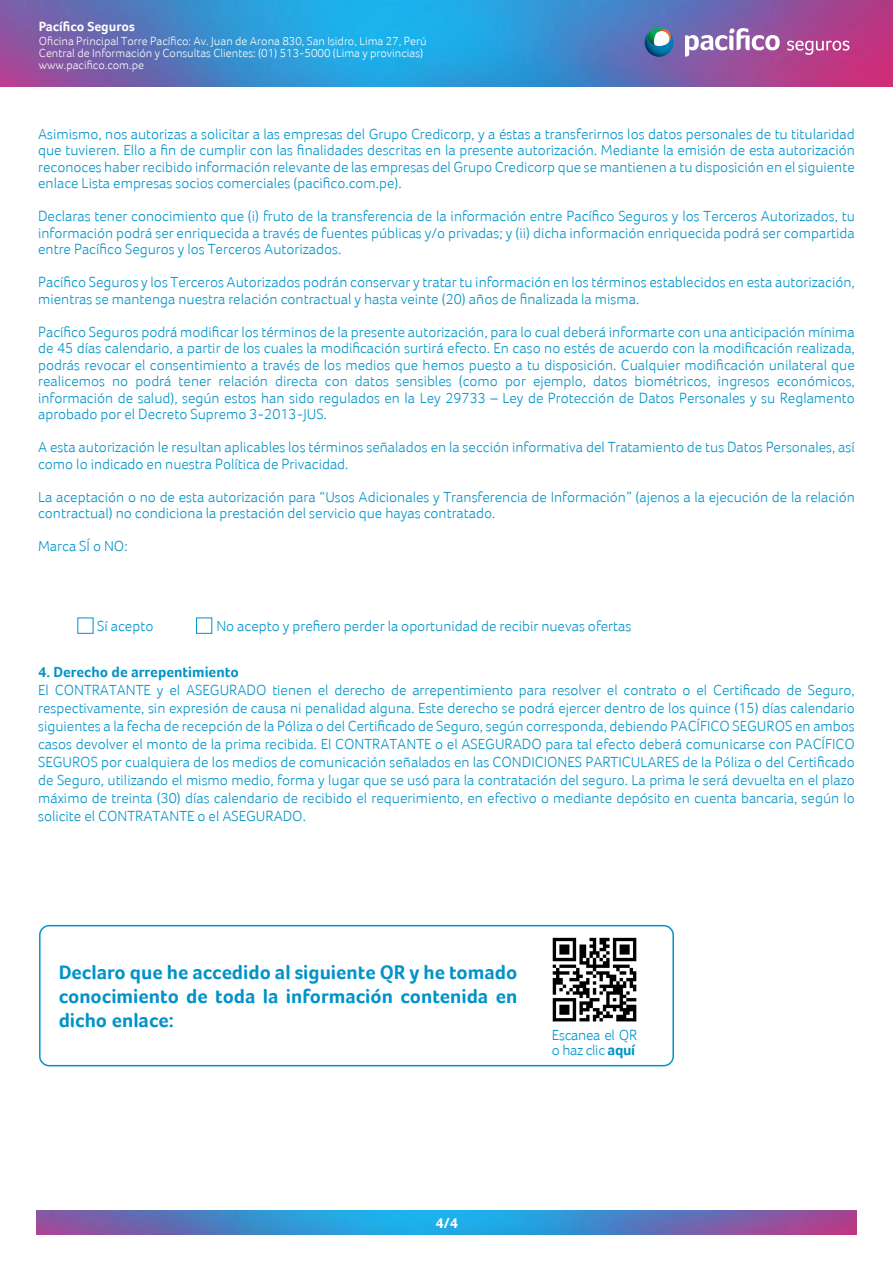
<style>
.page{position:relative;width:893px;height:1263px;background:#fff}
.page>*{position:absolute;margin:0;border:0;box-sizing:border-box;transform-origin:0 0}
.t1{font:700 20.1px/24px "Foco";color:#0093c9;text-align:justify}
.t2{font:300 15px/16.5px "Foco";color:#0093c9;text-align:justify}
.t3{font:700 15px "Foco";color:#0093c9}
.t4{font:300 15px/15px "Foco";letter-spacing:-.02em;color:#0093c9}
.t5{font:700 15px "Foco";color:#fff}
.t6{font:700 13.5px "Foco";color:#fff}
.t7{font:300 12px/12px "Foco";color:#fff}
.s1{font-weight:700}
</style>
<div class="page">
<img style="left:0;top:0;width:893px;height:86px">
<svg style="left:645px;top:28px;width:28px;height:29px"></svg>
<svg style="left:685px;top:28px;width:95px;height:29px"></svg>
<svg style="left:787px;top:41px;width:62px;height:14px"></svg>
<img style="left:36px;top:1210px;width:820px;height:24px">
<div style="left:196px;top:617px;width:16px;height:17px;border:1px solid #0093c9"></div>
<div style="left:39px;top:925px;width:635px;height:141px;border:2px solid #0093c9;border-radius:9px"></div>
<img style="left:552px;top:937px;width:85px;height:85px">
<p class="t6" style="left:39px;top:18px;width:97px">Pacífico Seguros</p>
<p class="t7" style="left:39px;top:35px;width:389px">Oficina Principal Torre Pacífico: Av. Juan de Arona 830, San Isidro, Lima 27, Perú<br>Central de Información y Consultas Clientes: (01) 513-5000 (Lima y provincias) www.pacifico.com.pe</p>
<p class="t2" style="left:38px;top:125px;width:818px">Asimismo, nos autorizas a solicitar a las empresas del Grupo Credicorp, y a éstas a transferirnos los datos personales de tu titularidad que tuvieren. Ello a fin de cumplir con las finalidades descritas en la presente autorización. Mediante la emisión de esta autorización reconoces haber recibido información relevante de las empresas del Grupo Credicorp que se mantienen a tu disposición en el siguiente enlace Lista empresas socios comerciales (pacifico.com.pe).</p>
<p class="t2" style="left:38px;top:208px;width:818px">Declaras tener conocimiento que (i) fruto de la transferencia de la información entre Pacífico Seguros y los Terceros Autorizados, tu información podrá ser enriquecida a través de fuentes públicas y/o privadas; y (ii) dicha información enriquecida podrá ser compartida entre Pacífico Seguros y los Terceros Autorizados.</p>
<p class="t2" style="left:38px;top:274px;width:818px">Pacífico Seguros y los Terceros Autorizados podrán conservar y tratar tu información en los términos establecidos en esta autorización, mientras se mantenga nuestra relación contractual y hasta veinte (20) años de finalizada la misma.</p>
<p class="t2" style="left:38px;top:323px;width:818px">Pacífico Seguros podrá modificar los términos de la presente autorización, para lo cual deberá informarte con una anticipación mínima de 45 días calendario, a partir de los cuales la modificación surtirá efecto. En caso no estés de acuerdo con la modificación realizada, podrás revocar el consentimiento a través de los medios que hemos puesto a tu disposición. Cualquier modificación unilateral que realicemos no podrá tener relación directa con datos sensibles (como por ejemplo, datos biométricos, ingresos económicos, información de salud), según estos han sido regulados en la Ley 29733 – Ley de Protección de Datos Personales y su Reglamento aprobado por el Decreto Supremo 3-2013-JUS.</p>
<p class="t2" style="left:38px;top:439px;width:818px">A esta autorización le resultan aplicables los términos señalados en la sección informativa del Tratamiento de tus Datos Personales, así como lo indicado en nuestra Política de Privacidad.</p>
<p class="t2" style="left:38px;top:488px;width:818px">La aceptación o no de esta autorización para “Usos Adicionales y Transferencia de Información” (ajenos a la ejecución de la relación contractual) no condiciona la prestación del servicio que hayas contratado.</p>
<p class="t2" style="left:38px;top:538px;width:91px">Marca SÍ o NO:</p>
<p class="t2" style="left:97px;top:617px;width:58px">Sí acepto</p>
<p class="t2" style="left:216px;top:617px;width:416px">No acepto y prefiero perder la oportunidad de recibir nuevas ofertas</p>
<p class="t3" style="left:38px;top:663px;width:202px">4. Derecho de arrepentimiento</p>
<p class="t2" style="left:38px;top:681px;width:818px;line-height:18px">El CONTRATANTE y el ASEGURADO tienen el derecho de arrepentimiento para resolver el contrato o el Certificado de Seguro, respectivamente, sin expresión de causa ni penalidad alguna. Este derecho se podrá ejercer dentro de los quince (15) días calendario siguientes a la fecha de recepción de la Póliza o del Certificado de Seguro, según corresponda, debiendo PACÍFICO SEGUROS en ambos casos devolver el monto de la prima recibida. El CONTRATANTE o el ASEGURADO para tal efecto deberá comunicarse con PACÍFICO SEGUROS por cualquiera de los medios de comunicación señalados en las CONDICIONES PARTICULARES de la Póliza o del Certificado de Seguro, utilizando el mismo medio, forma y lugar que se usó para la contratación del seguro. La prima le será devuelta en el plazo máximo de treinta (30) días calendario de recibido el requerimiento, en efectivo o mediante depósito en cuenta bancaria, según lo solicite el CONTRATANTE o el ASEGURADO.</p>
<h1 class="t1" style="left:59px;top:959px;width:460px">Declaro que he accedido al siguiente QR y he tomado conocimiento de toda la información contenida en dicho enlace:</h1>
<p class="t4" style="left:552px;top:1027px;width:87px">Escanea el QR o haz clic <span class="s1">aquí</span></p>
<p class="t5" style="left:436px;top:1214px;width:24px">4/4</p>
</div>
